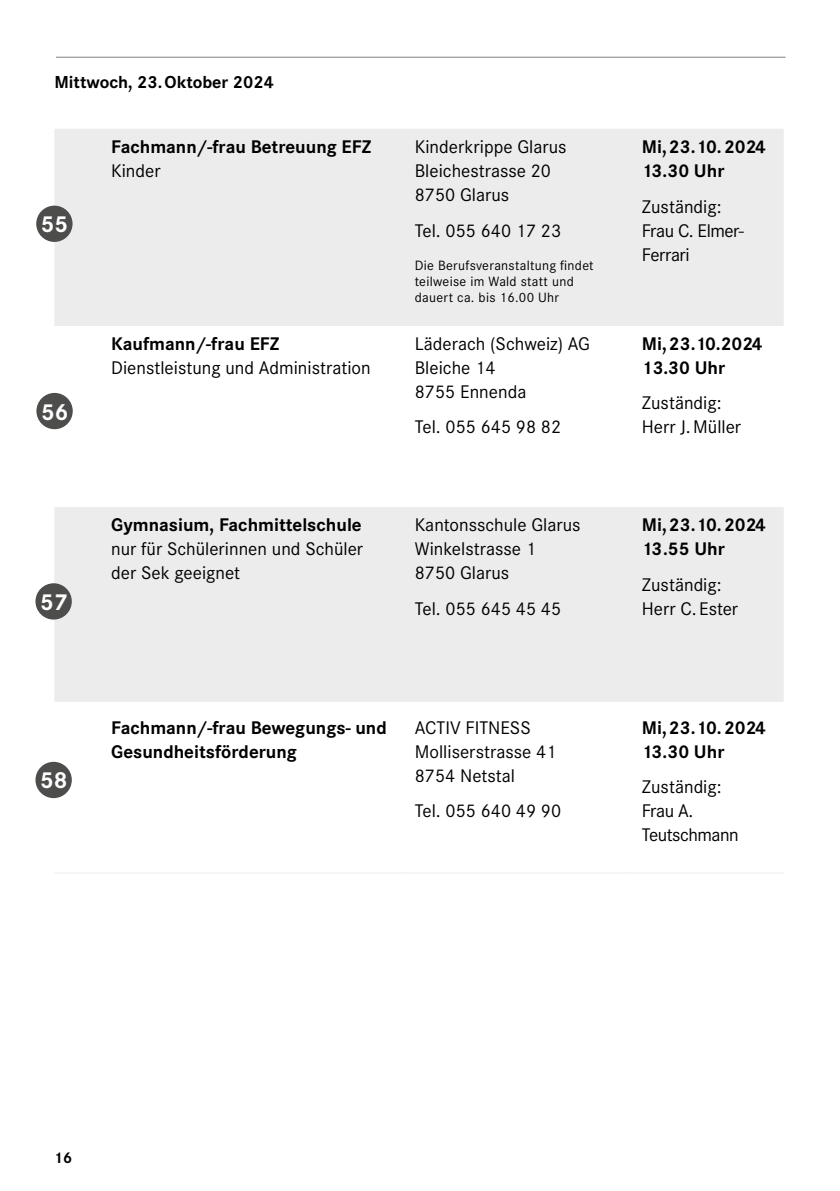
<style>
.page{position:relative;width:840px;height:1191px;background:#fff}
.page>*{position:absolute;margin:0;border:0;box-sizing:border-box;transform-origin:0 0}
.t1{font:700 24px "Corporate S";color:#fff}
.t2{font:19px/24px "Corporate S";color:#000}
.t3{font:700 19px/24px "Corporate S";color:#000}
.t4{font:19px/24px "Corporate S";letter-spacing:-.02em;color:#000}
.t5{font:19px/24px "Corporate S";letter-spacing:-.025em;color:#000}
.t6{font:700 18px "Corporate S";color:#000}
.t7{font:700 16px "Corporate S";color:#000}
.t8{font:14px/16px "Corporate S";letter-spacing:.02em;color:#000}
</style>
<div class="page">
<hr style="left:56px;top:57px;width:729px;height:1px;background:#000">
<div style="left:54px;top:130px;width:729px;height:196px;background:#ececec"></div>
<hr style="left:54px;top:129px;width:46px;height:1px;background:#ececec">
<hr style="left:100px;top:129px;width:303px;height:1px;background:#ececec">
<hr style="left:403px;top:129px;width:227px;height:1px;background:#ececec">
<hr style="left:630px;top:129px;width:153px;height:1px;background:#ececec">
<div style="left:54px;top:507px;width:729px;height:194px;background:#ececec"></div>
<hr style="left:54px;top:872px;width:46px;height:1px;background:#ececec">
<hr style="left:100px;top:872px;width:303px;height:1px;background:#ececec">
<hr style="left:403px;top:872px;width:227px;height:1px;background:#ececec">
<hr style="left:630px;top:872px;width:153px;height:1px;background:#ececec">
<div style="left:36px;top:206px;width:36px;height:36px;background:#4d4d4c;border-radius:50%"></div>
<div style="left:36px;top:393px;width:37px;height:36px;background:#4d4d4c;border-radius:50%"></div>
<div style="left:35px;top:583px;width:37px;height:36px;background:#4d4d4c;border-radius:50%"></div>
<div style="left:35px;top:762px;width:37px;height:36px;background:#4d4d4c;border-radius:50%"></div>
<p class="t6" style="left:54px;top:72px;width:221px">Mittwoch, 23.Oktober 2024</p>
<p class="t1" style="left:41px;top:210px;width:29px">55</p>
<p class="t1" style="left:41px;top:398px;width:29px">56</p>
<p class="t1" style="left:40px;top:588px;width:29px">57</p>
<p class="t3" style="left:111px;top:135px;width:261px">Fachmann/-frau Betreuung EFZ</p>
<p class="t2" style="left:111px;top:159px;width:51px">Kinder</p>
<p class="t3" style="left:111px;top:332px;width:169px">Kaufmann/-frau EFZ</p>
<p class="t2" style="left:111px;top:356px;width:261px">Dienstleistung und Administration</p>
<p class="t3" style="left:111px;top:513px;width:252px">Gymnasium, Fachmittelschule</p>
<p class="t2" style="left:111px;top:537px;width:253px">nur für Schülerinnen und Schüler der Sek geeignet</p>
<p class="t2" style="left:414px;top:135px;width:153px">Kinderkrippe Glarus<br>Bleichestrasse 20<br>8750 Glarus</p>
<p class="t2" style="left:414px;top:218px;width:148px">Tel. 055 640 17 23</p>
<p class="t8" style="left:414px;top:257px;width:180px">Die Berufsveranstaltung findet teilweise im Wald statt und dauert ca. bis 16.00 Uhr</p>
<p class="t2" style="left:414px;top:332px;width:177px">Läderach (Schweiz) AG<br>Bleiche 14<br>8755 Ennenda</p>
<p class="t2" style="left:414px;top:415px;width:148px">Tel. 055 645 98 82</p>
<p class="t2" style="left:414px;top:513px;width:167px">Kantonsschule Glarus<br>Winkelstrasse 1<br>8750 Glarus</p>
<p class="t2" style="left:414px;top:596px;width:148px">Tel. 055 645 45 45</p>
<p class="t1" style="left:40px;top:766px;width:29px">58</p>
<p class="t3" style="left:111px;top:716px;width:277px">Fachmann/-frau Bewegungs- und<br>Gesundheitsförderung</p>
<p class="t2" style="left:414px;top:715px;width:143px">ACTIV FITNESS<br>Molliserstrasse 41<br>8754 Netstal</p>
<p class="t2" style="left:414px;top:799px;width:148px">Tel. 055 640 49 90</p>
<p class="t3" style="left:641px;top:135px;width:125px">Mi, 23.10.2024<br>13.30 Uhr</p>
<p class="t4" style="left:641px;top:194px;width:103px">Zuständig:<br>Frau C. Elmer-<br>Ferrari</p>
<p class="t3" style="left:641px;top:332px;width:122px">Mi, 23.10.2024<br>13.30 Uhr</p>
<p class="t2" style="left:641px;top:391px;width:101px">Zuständig:<br>Herr J.Müller</p>
<p class="t3" style="left:641px;top:513px;width:125px">Mi, 23.10.2024<br>13.55 Uhr</p>
<p class="t2" style="left:641px;top:572px;width:98px">Zuständig:<br>Herr C.Ester</p>
<p class="t3" style="left:641px;top:716px;width:125px">Mi, 23.10.2024<br>13.30 Uhr</p>
<p class="t5" style="left:641px;top:775px;width:98px">Zuständig:<br>Frau A.<br>Teutschmann</p>
<p class="t7" style="left:54px;top:1148px;width:20px">16</p>
</div>
